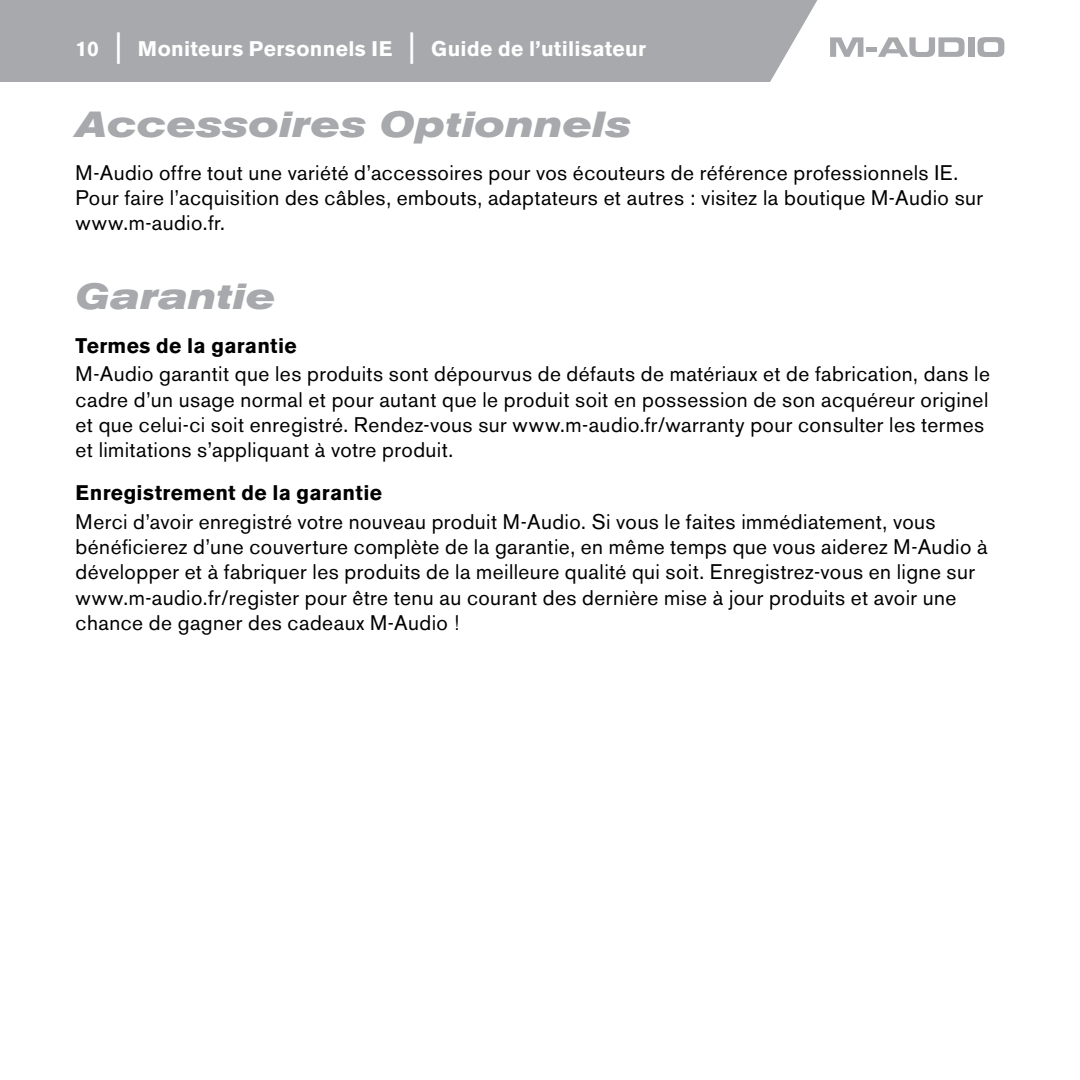
<style>
.page{position:relative;width:1080px;height:1080px;background:#fff}
.page>*{position:absolute;margin:0;border:0;box-sizing:border-box;transform-origin:0 0}
.t1{font:italic 700 expanded 36px "Akzidenz Grotesk BE";letter-spacing:.005em;color:#a7a9ac}
.t2{font:21px/25.2px "Akzidenz Grotesk BE";letter-spacing:.02em;color:#000}
.t3{font:700 21px "Akzidenz Grotesk BE";letter-spacing:.015em;color:#fff}
.t4{font:700 21px "Akzidenz Grotesk BE";letter-spacing:.015em;color:#000}
.s1{font-size:31.5px}
</style>
<div class="page">
<div style="left:0;top:0;width:817px;height:82px;background:#a7a9ac"></div>
<svg style="left:830px;top:37px;width:33px;height:20px"></svg>
<hr style="left:867px;top:48px;width:10px;height:4px;background:#a7a9ac">
<svg style="left:878px;top:37px;width:87px;height:20px"></svg>
<div style="left:968px;top:37px;width:6px;height:20px;background:#a7a9ac"></div>
<svg style="left:978px;top:37px;width:26px;height:20px"></svg>
<p class="t3" style="left:76px;top:37px;width:572px">10 <span class="s1">|</span> Moniteurs Personnels IE <span class="s1">|</span> Guide de l’utilisateur</p>
<h1 class="t1" style="left:76px;top:102px;width:557px">Accessoires Optionnels</h1>
<p class="t2" style="left:76px;top:160px;width:909px">M-Audio offre tout une variété d’accessoires pour vos écouteurs de référence professionnels IE.<br>Pour faire l’acquisition des câbles, embouts, adaptateurs et autres : visitez la boutique M-Audio sur www.m-audio.fr.</p>
<h1 class="t1" style="left:76px;top:275px;width:202px">Garantie</h1>
<p class="t4" style="left:76px;top:333px;width:223px">Termes de la garantie</p>
<p class="t2" style="left:76px;top:361px;width:916px">M-Audio garantit que les produits sont dépourvus de défauts de matériaux et de fabrication, dans le cadre d’un usage normal et pour autant que le produit soit en possession de son acquéreur originel et que celui-ci soit enregistré. Rendez-vous sur www.m-audio.fr/warranty pour consulter les termes et limitations s’appliquant à votre produit.</p>
<p class="t4" style="left:76px;top:481px;width:308px">Enregistrement de la garantie</p>
<p class="t2" style="left:76px;top:509px;width:914px">Merci d’avoir enregistré votre nouveau produit M-Audio. Si vous le faites immédiatement, vous bénéficierez d’une couverture complète de la garantie, en même temps que vous aiderez M-Audio à développer et à fabriquer les produits de la meilleure qualité qui soit. Enregistrez-vous en ligne sur www.m-audio.fr/register pour être tenu au courant des dernière mise à jour produits et avoir une chance de gagner des cadeaux M-Audio !</p>
</div>
